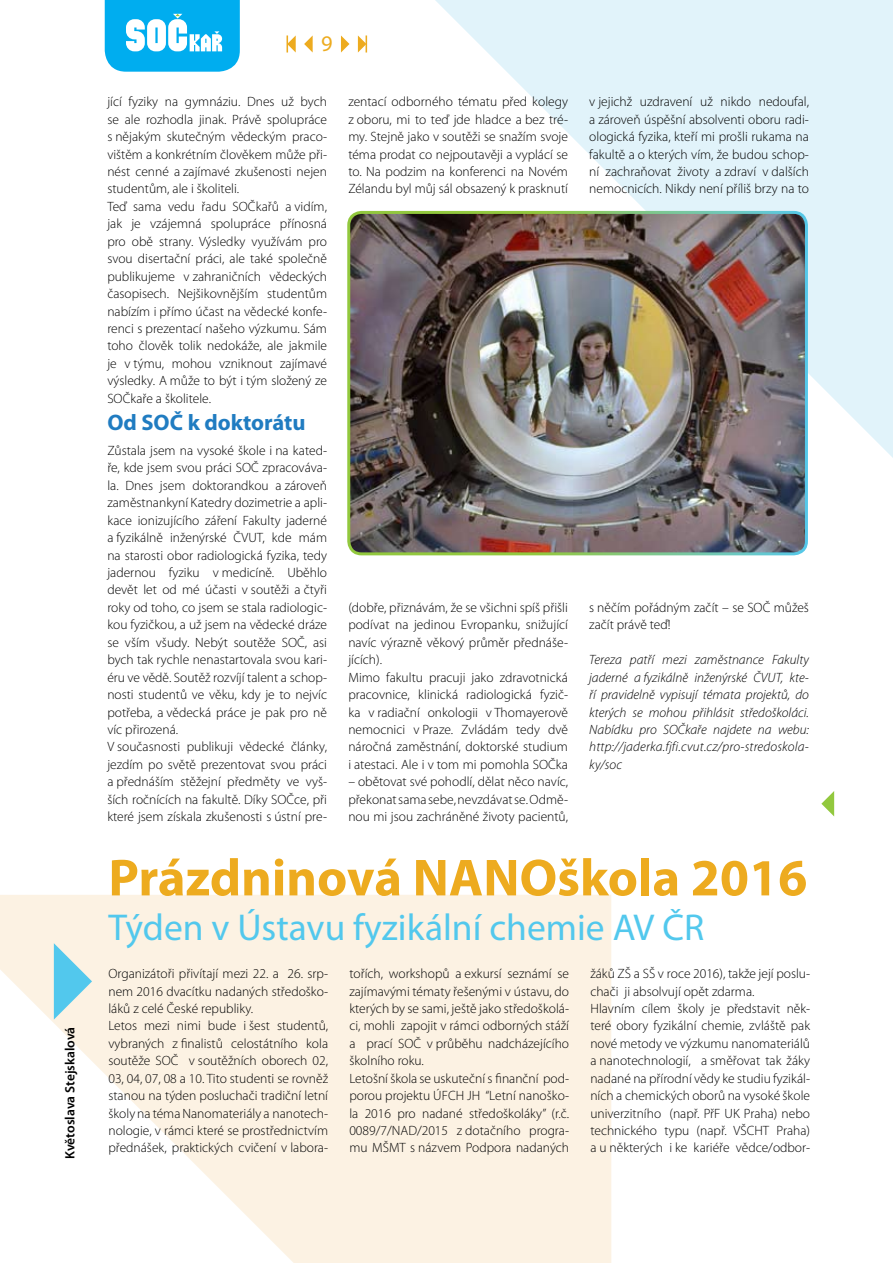
<style>
.page{position:relative;width:893px;height:1263px;background:#fff}
.page>*{position:absolute;margin:0;border:0;box-sizing:border-box;transform-origin:0 0}
.t1{font:700 52.5px "Myriad Pro";color:#edab1f}
.t2{font:37.5px "Myriad Pro";color:#52c8ed}
.t3{font:700 22.5px "Myriad Pro";color:#207cc1}
.t4{font:300 13.5px/17.4px "Myriad Pro";color:#000}
.t5{font:italic 300 13.5px/17.4px "Myriad Pro";letter-spacing:.015em;color:#000;text-align:justify}
.t6{font:600 13.5px "Myriad Pro";letter-spacing:-.005em;color:#000}
</style>
<div class="page">
<svg style="left:418px;top:0;width:475px;height:458px;fill:#e1f3fa"></svg>
<svg style="left:0;top:895px;width:611px;height:368px;fill:#fcf2e3"></svg>
<svg style="left:54px;top:943px;width:38px;height:76px;background:#a6dce7"></svg>
<svg style="left:105px;top:0;width:135px;height:72px"></svg>
<svg style="left:304px;top:35px;width:9px;height:18px"></svg>
<svg style="left:286px;top:35px;width:10px;height:18px"></svg>
<svg style="left:341px;top:35px;width:8px;height:18px"></svg>
<svg style="left:358px;top:35px;width:9px;height:18px"></svg>
<svg style="left:821px;top:791px;width:13px;height:25px"></svg>
<img style="left:349px;top:212px;width:457px;height:342px;border-radius:13px">
<div style="left:347px;top:211px;width:461px;height:344px;border:3px solid #fff;border-radius:13px"></div>
<p class="t6" style="left:61px;top:1159px;width:133px;rotate:-90deg">Květoslava Stejskalová</p>
<p class="t4" style="left:107px;top:93px;width:221px">jící fyziky na gymnáziu. Dnes už bych se ale rozhodla jinak. Právě spolupráce s nějakým skutečným vědeckým praco&shy;vištěm a konkrétním člověkem může při&shy;nést cenné a zajímavé zkušenosti nejen studentům, ale i školiteli.<br>Teď sama vedu řadu SOČkařů a vidím, jak je vzájemná spolupráce přínosná pro obě strany. Výsledky využívám pro svou disertační práci, ale také společně publikujeme v zahraničních vědeckých časopisech. Nejšikovnějším studentům nabízím i přímo účast na vědecké konfe&shy;renci s prezentací našeho výzkumu. Sám toho člověk tolik nedokáže, ale jakmile je v týmu, mohou vzniknout zajímavé výsledky. A může to být i tým složený ze SOČkaře a školitele.</p>
<h3 class="t3" style="left:107px;top:407px;width:200px">Od SOČ k doktorátu</h3>
<p class="t4" style="left:107px;top:442px;width:221px">Zůstala jsem na vysoké škole i na kated&shy;ře, kde jsem svou práci SOČ zpracováva&shy;la. Dnes jsem doktorandkou a zároveň zaměstnankyní Katedry dozimetrie a apli&shy;kace ionizujícího záření Fakulty jaderné a fyzikálně inženýrské ČVUT, kde mám na starosti obor radiologická fyzika, tedy jadernou fyziku v medicíně. Uběhlo devět let od mé účasti v soutěži a čtyři roky od toho, co jsem se stala radiologic&shy;kou fyzičkou, a už jsem na vědecké dráze se vším všudy. Nebýt soutěže SOČ, asi bych tak rychle nenastartovala svou kari&shy;éru ve vědě. Soutěž rozvíjí talent a schop&shy;nosti studentů ve věku, kdy je to nejvíc potřeba, a vědecká práce je pak pro ně víc přirozená.<br>V současnosti publikuji vědecké články, jezdím po světě prezentovat svou práci a přednáším stěžejní předměty ve vyš&shy;ších ročnících na fakultě. Díky SOČce, při které jsem získala zkušenosti s ústní pre-</p>
<p class="t4" style="left:348px;top:93px;width:221px;text-align:justify">zentací odborného tématu před kolegy z oboru, mi to teď jde hladce a bez tré&shy;my. Stejně jako v soutěži se snažím svoje téma prodat co nejpoutavěji a vyplácí se to. Na podzim na konferenci na Novém Zélandu byl můj sál obsazený k prasknutí</p>
<p class="t4" style="left:589px;top:93px;width:221px;text-align:justify">v jejichž uzdravení už nikdo nedoufal, a zároveň úspěšní absolventi oboru radi&shy;ologická fyzika, kteří mi prošli rukama na fakultě a o kterých vím, že budou schop&shy;ní zachraňovat životy a zdraví v dalších nemocnicích. Nikdy není příliš brzy na to</p>
<p class="t4" style="left:348px;top:599px;width:221px">(dobře, přiznávám, že se všichni spíš přišli podívat na jedinou Evropanku, snižující navíc výrazně věkový průměr přednáše&shy;jících).<br>Mimo fakultu pracuji jako zdravotnická pracovnice, klinická radiologická fyzič&shy;ka v radiační onkologii v Thomayerově nemocnici v Praze. Zvládám tedy dvě náročná zaměstnání, doktorské studium i atestaci. Ale i v tom mi pomohla SOČka</p>
<p class="t4" style="left:348px;top:773px;width:221px;text-align:justify">– obětovat své pohodlí, dělat něco navíc, překonat sama sebe, nevzdávat se. Odmě&shy;nou mi jsou zachráněné životy pacientů,</p>
<p class="t4" style="left:589px;top:599px;width:221px">s něčím pořádným začít – se SOČ můžeš začít právě teď!</p>
<p class="t5" style="left:589px;top:651px;width:221px">Tereza patří mezi zaměstnance Fakulty jaderné a fyzikálně inženýrské ČVUT, kte&shy;ří pravidelně vypisují témata projektů, do kterých se mohou přihlásit středoškoláci.<br>Nabídku pro SOČkaře najdete na webu: http://jaderka.fjfi.cvut.cz/pro-stredoskola&shy;ky/soc</p>
<h1 class="t1" style="left:108px;top:843px;width:700px">Prázdninová NANOškola 2016</h1>
<h2 class="t2" style="left:108px;top:905px;width:575px">Týden v Ústavu fyzikální chemie AV ČR</h2>
<p class="t4" style="left:108px;top:965px;width:221px">Organizátoři přivítají mezi 22. a 26. srp&shy;nem 2016 dvacítku nadaných středoško&shy;láků z celé České republiky.<br>Letos mezi nimi bude i šest studentů, vybraných z finalistů celostátního kola soutěže SOČ v soutěžních oborech 02, 03, 04, 07, 08 a 10. Tito studenti se rovněž stanou na týden posluchači tradiční letní školy na téma Nanomateriály a nanotech&shy;nologie, v rámci které se prostřednictvím přednášek, praktických cvičení v labora-</p>
<p class="t4" style="left:349px;top:965px;width:221px">tořích, workshopů a exkursí seznámí se zajímavými tématy řešenými v ústavu, do kterých by se sami, ještě jako středoškolá&shy;ci, mohli zapojit v rámci odborných stáží a prací SOČ v průběhu nadcházejícího školního roku.<br>Letošní škola se uskuteční s finanční pod&shy;porou projektu ÚFCH JH “Letní nanoško&shy;la 2016 pro nadané středoškoláky” (r.č.<br>0089/7/NAD/2015 z dotačního progra&shy;mu MŠMT s názvem Podpora nadaných</p>
<p class="t4" style="left:590px;top:965px;width:221px">žáků ZŠ a SŠ v roce 2016), takže její poslu&shy;chači ji absolvují opět zdarma.<br>Hlavním cílem školy je představit něk&shy;teré obory fyzikální chemie, zvláště pak nové metody ve výzkumu nanomateriálů a nanotechnologií, a směřovat tak žáky nadané na přírodní vědy ke studiu fyzikál&shy;ních a chemických oborů na vysoké škole univerzitního (např. PřF UK Praha) nebo technického typu (např. VŠCHT Praha) a u některých i ke kariéře vědce/odbor-</p>
</div>
